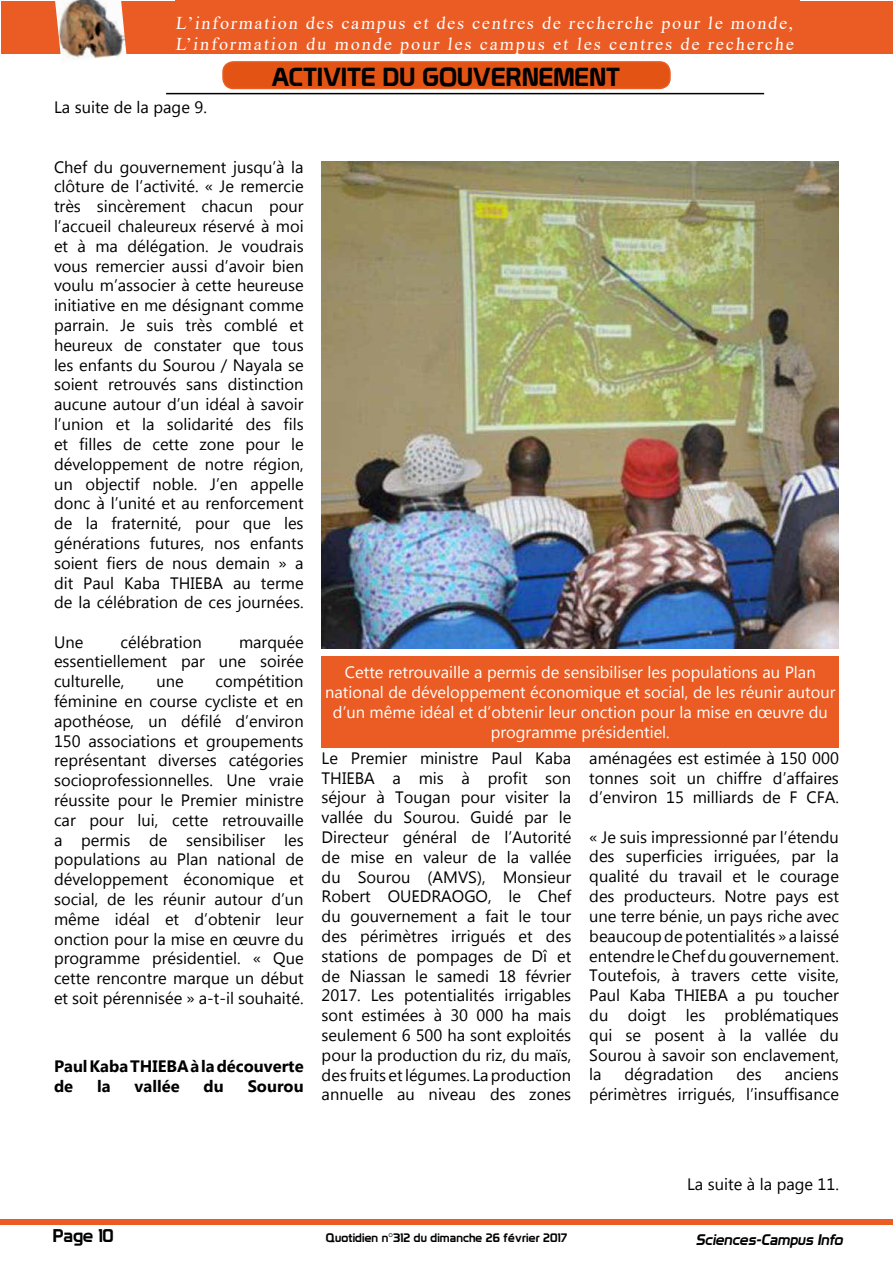
<style>
.page{position:relative;width:893px;height:1263px;background:#fff}
.page>*{position:absolute;margin:0;border:0;box-sizing:border-box;transform-origin:0 0}
.t1{font:25.5px "Prototype";color:#000}
.t2{font:18px/21.6px "Times New Roman";letter-spacing:.105em;color:#fff}
.t3{font:18px "Prototype";color:#000}
.t4{font:16.5px/19.8px "Myanmar Text";color:#000;text-align:justify}
.t5{font:16.5px/19.8px "Myanmar Text";color:#fff;text-align:center}
.t6{font:700 16.5px/19.8px "Myanmar Text";color:#000}
.t7{font:italic 15px "Prototype";color:#000}
.t8{font:12px "Prototype";letter-spacing:.01em;color:#000}
</style>
<div class="page">
<div style="left:1px;top:1219px;width:892px;height:6px;background:#ea5c24"></div>
<hr style="left:166px;top:93px;width:598px;height:1px;background:#000">
<div style="left:1px;top:1px;width:892px;height:53px;background:#ea5c24"></div>
<img style="left:55px;top:0;width:72px;height:61px">
<div style="left:175px;top:0;width:625px;height:53px;background:#ea5c24"></div>
<div style="left:223px;top:62px;width:447px;height:26px;background:#e35414;border-radius:10px"></div>
<div style="left:222px;top:61px;width:449px;height:28px;border:2px solid #ea5c24;border-radius:10px"></div>
<img style="left:322px;top:162px;width:517px;height:486px">
<div style="left:322px;top:656px;width:517px;height:92px;background:#ea5c24"></div>
<p class="t2" style="left:175px;top:11px;width:622px">L’information des campus et des centres de recherche pour le monde,<br>L’information du monde pour les campus et les centres de recherche</p>
<p class="t4" style="left:54px;top:97px;width:154px">La suite de la page 9.</p>
<h1 class="t1" style="left:272px;top:61px;width:350px">ACTIVITE DU GOUVERNEMENT</h1>
<p class="t4" style="left:54px;top:157px;width:251px">Chef du gouvernement jusqu’à la clôture de l’activité. « Je remercie très sincèrement chacun pour l’accueil chaleureux réservé à moi et à ma délégation. Je voudrais vous remercier aussi d’avoir bien voulu m’associer à cette heureuse initiative en me désignant comme parrain. Je suis très comblé et heureux de constater que tous les enfants du Sourou / Nayala se soient retrouvés sans distinction aucune autour d’un idéal à savoir l’union et la solidarité des fils et filles de cette zone pour le développement de notre région, un objectif noble. J’en appelle donc à l’unité et au renforcement de la fraternité, pour que les générations futures, nos enfants soient fiers de nous demain » a dit Paul Kaba THIEBA au terme de la célébration de ces journées.</p>
<p class="t4" style="left:54px;top:632px;width:31px">Une</p>
<p class="t4" style="left:120px;top:632px;width:83px">célébration</p>
<p class="t4" style="left:54px;top:632px;width:251px;text-indent:185px">marquée essentiellement par une soirée culturelle,</p>
<p class="t4" style="left:54px;top:672px;width:251px;text-indent:162px">compétition féminine en course cycliste et en apothéose, un défilé d’environ 150 associations et groupements représentant diverses catégories socioprofessionnelles. Une vraie réussite pour le Premier ministre car pour lui, cette retrouvaille a permis de sensibiliser les populations au Plan national de développement économique et social, de les réunir autour d’un même idéal et d’obtenir leur onction pour la mise en œuvre du programme présidentiel. « Que cette rencontre marque un début et soit pérennisée » a-t-il souhaité.</p>
<p class="t4" style="left:156px;top:672px;width:29px">une</p>
<p class="t6" style="left:54px;top:1056px;width:251px">Paul Kaba THIEBA à la découverte de</p>
<p class="t6" style="left:97px;top:1076px;width:15px">la</p>
<p class="t6" style="left:135px;top:1076px;width:47px">vallée</p>
<p class="t6" style="left:204px;top:1076px;width:22px">du</p>
<p class="t6" style="left:248px;top:1076px;width:57px">Sourou</p>
<p class="t5" style="left:325px;top:663px;width:512px">Cette retrouvaille a permis de sensibiliser les populations au Plan national de développement économique et social, de les réunir autour d’un même idéal et d’obtenir leur onction pour la mise en œuvre du programme présidentiel.</p>
<p class="t4" style="left:322px;top:748px;width:251px">Le Premier ministre Paul Kaba THIEBA a mis à profit son séjour à Tougan pour visiter la vallée du Sourou. Guidé par le Directeur général de l’Autorité de mise en valeur de la vallée du Sourou (AMVS), Monsieur Robert OUEDRAOGO, le Chef du gouvernement a fait le tour des périmètres irrigués et des stations de pompages de Dî et de Niassan le samedi 18 février 2017. Les potentialités irrigables sont estimées à 30 000 ha mais seulement 6 500 ha sont exploités pour la production du riz, du maïs, des fruits et légumes. La production annuelle au niveau des zones</p>
<p class="t4" style="left:589px;top:748px;width:251px">aménagées est estimée à 150 000 tonnes soit un chiffre d’affaires d’environ 15 milliards de F CFA.</p>
<p class="t4" style="left:589px;top:827px;width:251px">« Je suis impressionné par l’étendu des superficies irriguées, par la qualité du travail et le courage des producteurs. Notre pays est une terre bénie, un pays riche avec beaucoup de potentialités » a laissé entendre le Chef du gouvernement.<br>Toutefois, à travers cette visite, Paul Kaba THIEBA a pu toucher du doigt les problématiques qui se posent à la vallée du Sourou à savoir son enclavement, la</p>
<p class="t4" style="left:625px;top:1065px;width:90px">dégradation</p>
<p class="t4" style="left:736px;top:1065px;width:27px">des</p>
<p class="t4" style="left:589px;top:1065px;width:251px;text-align:right">anciens<br>périmètres irrigués, l’insuffisance</p>
<p class="t4" style="left:687px;top:1175px;width:153px">La suite à la page 11.</p>
<p class="t3" style="left:53px;top:1225px;width:62px">Page 10</p>
<p class="t8" style="left:326px;top:1230px;width:243px">Quotidien n°312 du dimanche 26 février 2017</p>
<p class="t7" style="left:696px;top:1231px;width:152px">Sciences-Campus Info</p>
</div>
